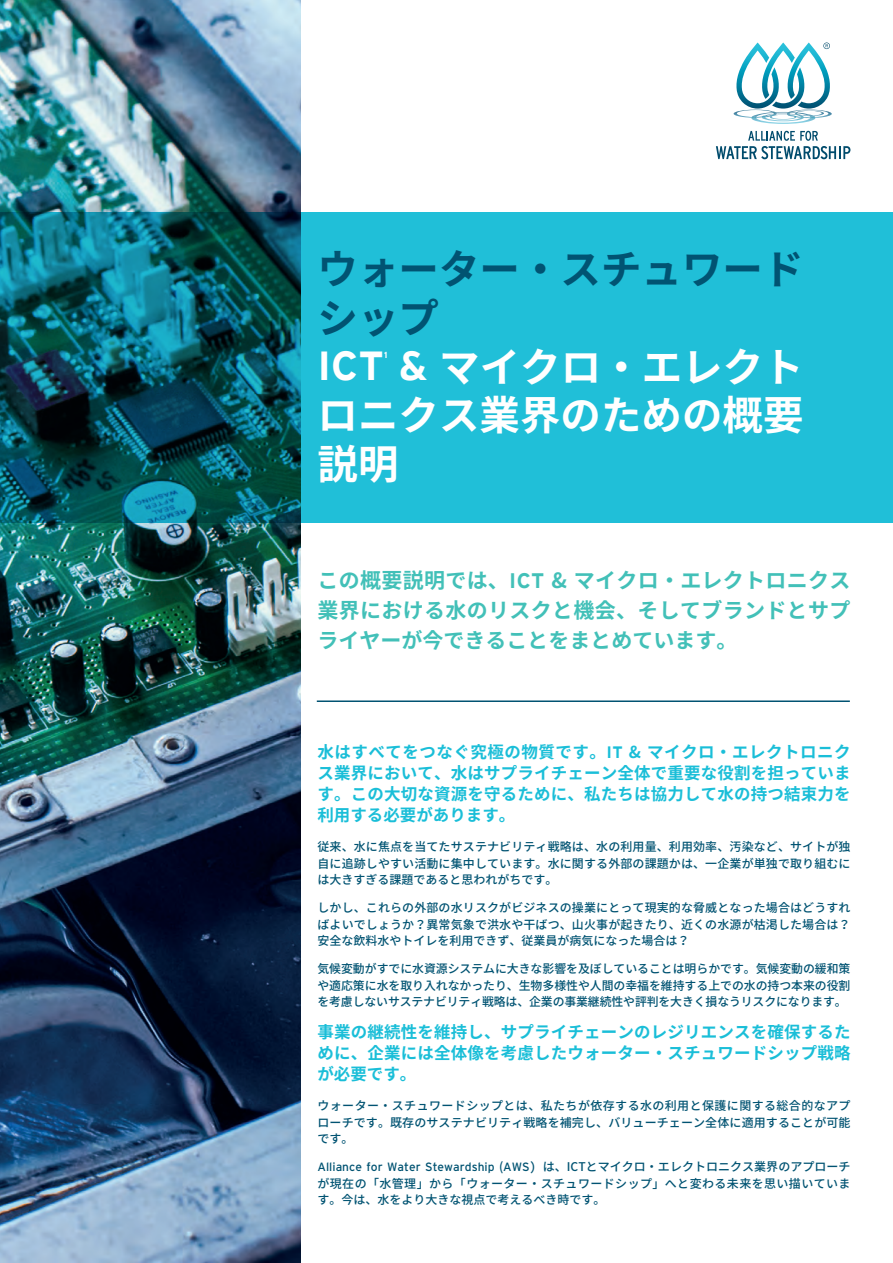
<style>
.page{position:relative;width:893px;height:1263px;background:#fff}
.page>*{position:absolute;margin:0;border:0;box-sizing:border-box;transform-origin:0 0}
.t1{font:700 40.5px/48.6px "Noto Sans CJ Kjp";color:#015372}
.t2{font:700 40.5px/48.6px "Noto Sans CJ Kjp";color:#fff}
.t3{font:700 21px/30px "Noto Sans CJ Kjp";letter-spacing:.015em;color:#42c0b8;text-align:justify}
.t4{font:700 16.5px/21px "Noto Sans CJ Kjp";letter-spacing:.01em;color:#1abed8;text-align:justify}
.t5{font:500 12px/16.5px "Noto Sans CJ Kjp";letter-spacing:.01em;color:#015372;text-align:justify}
.t6{font:500 12px/16.5px "Noto Sans CJ Kjp";letter-spacing:.035em;color:#015372}
.t7{font:12px "Interstate";letter-spacing:.005em;color:#015372}
.t8{font:700 8.7px "Interstate";color:#fff}
.s1{font-family:"Interstate";color:#fff}
.s2{color:#fff}
.s3{font-family:"Interstate"}
.s4{font-family:"Noto Sans CJ Kjp";font-weight:500}
</style>
<div class="page">
<img style="left:0;top:0;width:300px;height:1263px">
<svg style="left:716px;top:131px;width:134px;height:28px"></svg>
<svg style="left:734px;top:43px;width:98px;height:81px"></svg>
<hr style="left:317px;top:700px;width:533px;height:2px;background:#015372">
<svg style="left:0;top:213px;width:893px;height:310px;background:#179bb0"></svg>
<h1 class="t1" style="left:317px;top:246px;width:488px">ウォーター・スチュワードシップ<br><span class="s1">ICT &amp;</span> <span class="s2">マイクロ・エレクト</span></h1>
<p class="t8" style="left:384px;top:350px;width:5px">1</p>
<h1 class="t2" style="left:317px;top:392px;width:487px">ロニクス業界のための概要説明</h1>
<h2 class="t3" style="left:317px;top:566px;width:535px">この概要説明では、<span class="s3">ICT</span> &amp; マイクロ・エレクトロニクス業界における水のリスクと機会、そしてブランドとサプライヤーが今できることをまとめています。</h2>
<h3 class="t4" style="left:317px;top:742px;width:535px">水はすべてをつなぐ究極の物質です。<span class="s3">IT</span> &amp; マイクロ・エレクトロニクス業界において、水はサプライチェーン全体で重要な役割を担っています。この大切な資源を守るために、私たちは協力して水の持つ結束力を利用する必要があります。</h3>
<p class="t5" style="left:317px;top:839px;width:535px">従来、水に焦点を当てたサステナビリティ戦略は、水の利用量、利用効率、汚染など、サイトが独自に追跡しやすい活動に集中しています。水に関する外部の課題かは、一企業が単独で取り組むには大きすぎる課題であると思われがちです。</p>
<p class="t5" style="left:317px;top:900px;width:535px">しかし、これらの外部の水リスクがビジネスの操業にとって現実的な脅威となった場合はどうすればよいでしょうか？異常気象で洪水や干ばつ、山火事が起きたり、近くの水源が枯渇した場合は？安全な飲料水やトイレを利用できず、従業員が病気になった場合は？</p>
<p class="t5" style="left:317px;top:961px;width:535px">気候変動がすでに水資源システムに大きな影響を及ぼしていることは明らかです。気候変動の緩和策や適応策に水を取り入れなかったり、生物多様性や人間の幸福を維持する上での水の持つ本来の役割を考慮しないサステナビリティ戦略は、企業の事業継続性や評判を大きく損なうリスクになります。</p>
<h3 class="t4" style="left:317px;top:1022px;width:535px">事業の継続性を維持し、サプライチェーンのレジリエンスを確保するために、企業には全体像を考慮したウォーター・スチュワードシップ戦略が必要です。</h3>
<p class="t5" style="left:317px;top:1097px;width:535px">ウォーター・スチュワードシップとは、私たちが依存する水の利用と保護に関する総合的なアプローチです。既存のサステナビリティ戦略を補完し、バリューチェーン全体に適用することが可能です。</p>
<p class="t7" style="left:317px;top:1160px;width:535px">Alliance for Water Stewardship <span class="s4">(</span>AWS<span class="s4">) は、ICTとマイクロ・エレクトロニクス業界のアプローチ</span></p>
<p class="t6" style="left:317px;top:1175px;width:535px">が現在の「水管理」から「ウォーター・スチュワードシップ」へと変わる未来を思い描いています。今は、水をより大きな視点で考えるべき時です。</p>
</div>
